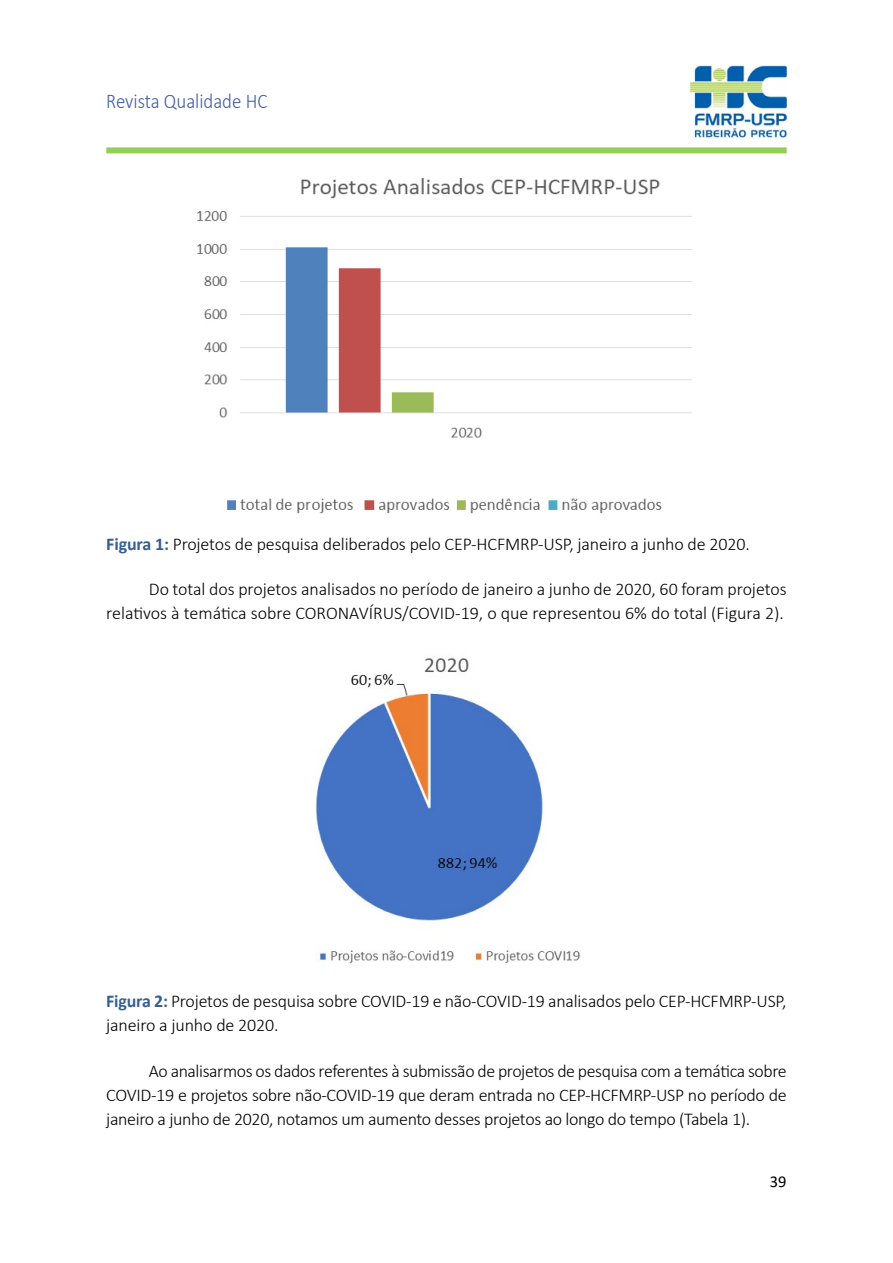
<style>
.page{position:relative;width:893px;height:1263px;background:#fff}
.page>*{position:absolute;margin:0;border:0;box-sizing:border-box;transform-origin:0 0}
.t1{font:300 21px "Calibri";color:#3f5ba9;scale:.9 1}
.t2{font:300 18px/24px "Calibri";letter-spacing:-.01em;color:#000;text-align:right}
.t3{font:16.5px "Calibri";color:#000}
.s1{font-weight:700;color:#365f91}
</style>
<div class="page">
<img style="left:689px;top:65px;width:98px;height:74px">
<div style="left:106px;top:147px;width:681px;height:6px;background:#94ce58"></div>
<img style="left:197px;top:178px;width:495px;height:336px">
<img style="left:315px;top:658px;width:265px;height:305px">
<p class="t1" style="left:106px;top:88px;width:181px">Revista Qualidade HC</p>
<p class="t2" style="left:106px;top:531px;width:645px"><span class="s1">Figura 1:</span> Projetos de pesquisa deliberados pelo CEP-HCFMRP-USP, janeiro a junho de 2020.</p>
<p class="t2" style="left:106px;top:577px;width:682px">Do total dos projetos analisados no período de janeiro a junho de 2020, 60 foram projetos relativos à temática sobre CORONAVÍRUS/COVID-19, o que representou 6% do total (Figura 2).</p>
<p class="t2" style="left:106px;top:989px;width:682px;text-align:left"><span class="s1">Figura 2:</span> Projetos de pesquisa sobre COVID-19 e não-COVID-19 analisados pelo CEP-HCFMRP-USP, janeiro a junho de 2020.</p>
<p class="t2" style="left:106px;top:1058px;width:682px;text-align:justify;text-indent:43px">Ao analisarmos os dados referentes à submissão de projetos de pesquisa com a temática sobre COVID-19 e projetos sobre não-COVID-19 que deram entrada no CEP-HCFMRP-USP no período de janeiro a junho de 2020, notamos um aumento desses projetos ao longo do tempo (Tabela 1).</p>
<p class="t3" style="left:770px;top:1170px;width:18px">39</p>
</div>
